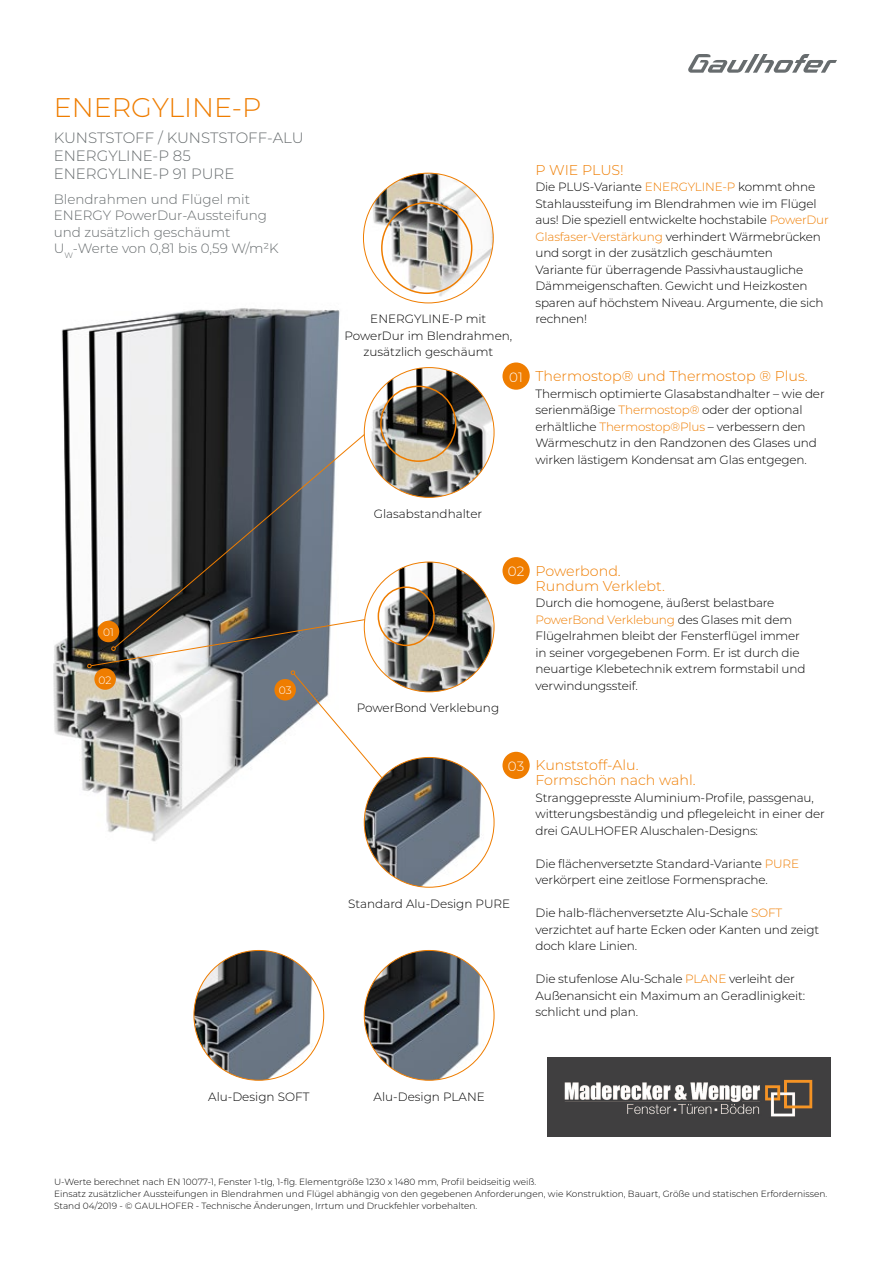
<style>
.page{position:relative;width:893px;height:1263px;background:#fff}
.page>*{position:absolute;margin:0;border:0;box-sizing:border-box;transform-origin:0 0}
.t1{font:300 27px "Montserrat";color:#ef7d00}
.t2{font:300 15px/18px "Montserrat";color:#676c6e}
.t3{font:300 14.25px/15px "Montserrat";color:#ef7d00}
.t4{font:300 13.5px/16.5px "Montserrat";color:#676c6e}
.t5{font:300 13.5px "Montserrat";color:#fff}
.t6{font:300 12px/16.5px "Montserrat";letter-spacing:-.015em;color:#000}
.t7{font:300 10.65px "Montserrat";color:#fff}
.t8{font:300 9px/12px "Montserrat";color:#000}
.s1{color:#ef7d00}
</style>
<div class="page">
<img style="left:53px;top:308px;width:287px;height:534px">
<div style="left:502px;top:557px;width:28px;height:27px;background:#ef7d00;border-radius:50%"></div>
<div style="left:502px;top:362px;width:28px;height:28px;background:#ef7d00;border-radius:50%"></div>
<div style="left:502px;top:752px;width:28px;height:27px;background:#ef7d00;border-radius:50%"></div>
<img style="left:363px;top:173px;width:130px;height:124px">
<div style="left:381px;top:202px;width:91px;height:92px;border:2px solid #ef7d00;border-radius:50%"></div>
<svg style="left:114px;top:431px;width:254px;height:185px"></svg>
<svg style="left:86px;top:616px;width:299px;height:165px"></svg>
<div style="left:274px;top:679px;width:22px;height:21px;background:#ef7d00;border-radius:50%"></div>
<img style="left:364px;top:562px;width:130px;height:130px;border-radius:65px">
<div style="left:378px;top:586px;width:57px;height:60px;border:2px solid #ef7d00;border-radius:50%"></div>
<img style="left:364px;top:757px;width:130px;height:130px;border-radius:64px">
<img style="left:364px;top:368px;width:130px;height:129px;border-radius:65px">
<div style="left:380px;top:386px;width:76px;height:76px;border:2px solid #ef7d00;border-radius:50%"></div>
<svg style="left:688px;top:54px;width:149px;height:19px"></svg>
<img style="left:364px;top:950px;width:129px;height:130px">
<img style="left:194px;top:950px;width:130px;height:130px;border-radius:65px">
<img style="left:547px;top:1057px;width:283px;height:79px">
<h1 class="t1" style="left:54px;top:89px;width:209px">ENERGYLINE-P</h1>
<p class="t2" style="left:54px;top:128px;width:252px">KUNSTSTOFF / KUNSTSTOFF-ALU<br>ENERGYLINE-P 85<br>ENERGYLINE-P 91 PURE</p>
<p class="t4" style="left:54px;top:190px;width:226px">Blendrahmen und Flügel mit<br>ENERGY PowerDur-Aussteifung und zusätzlich geschäumt<br>U<sub>W</sub>-Werte von 0,81 bis 0,59 W/m²K</p>
<p class="t7" style="left:103px;top:625px;width:12px">01</p>
<p class="t7" style="left:99px;top:672px;width:15px">02</p>
<p class="t7" style="left:279px;top:683px;width:14px">03</p>
<p class="t6" style="left:344px;top:310px;width:169px;text-align:center">ENERGYLINE-P mit<br>PowerDur im Blendrahmen, zusätzlich geschäumt</p>
<p class="t5" style="left:509px;top:368px;width:15px">01</p>
<p class="t3" style="left:535px;top:162px;width:90px">P WIE PLUS!</p>
<p class="t6" style="left:535px;top:178px;width:295px">Die PLUS-Variante <span class="s1">ENERGYLINE-P</span> kommt ohne Stahlaussteifung im Blendrahmen wie im Flügel aus! Die speziell entwickelte hochstabile <span class="s1">PowerDur Glasfaser-Verstärkung</span> verhindert Wärmebrücken und sorgt in der zusätzlich geschäumten<br>Variante für überragende Passivhaustaugliche Dämmeigenschaften. Gewicht und Heizkosten sparen auf höchstem Niveau. Argumente, die sich rechnen!</p>
<p class="t3" style="left:535px;top:368px;width:274px">Thermostop® und Thermostop ® Plus.</p>
<p class="t6" style="left:535px;top:385px;width:291px">Thermisch optimierte Glasabstandhalter – wie der serienmäßige <span class="s1">Thermostop®</span> oder der optional erhältliche <span class="s1">Thermostop®Plus</span> – verbessern den Wärmeschutz in den Randzonen des Glases und wirken lästigem Kondensat am Glas entgegen.</p>
<p class="t6" style="left:374px;top:505px;width:110px">Glasabstandhalter</p>
<p class="t5" style="left:508px;top:562px;width:18px">02</p>
<p class="t6" style="left:357px;top:699px;width:144px">PowerBond Verklebung</p>
<p class="t3" style="left:536px;top:563px;width:131px">Powerbond.<br>Rundum Verklebt.</p>
<p class="t6" style="left:536px;top:594px;width:271px">Durch die homogene, äußerst belastbare <span class="s1">PowerBond Verklebung</span> des Glases mit dem Flügelrahmen bleibt der Fensterflügel immer in seiner vorgegebenen Form. Er ist durch die neuartige Klebetechnik extrem formstabil und verwindungssteif.</p>
<p class="t5" style="left:508px;top:757px;width:18px">03</p>
<p class="t6" style="left:348px;top:895px;width:164px">Standard Alu-Design PURE</p>
<p class="t3" style="left:536px;top:757px;width:161px">Kunststoff-Alu.<br>Formschön nach wahl.</p>
<p class="t6" style="left:536px;top:789px;width:291px">Stranggepresste Aluminium-Profile, passgenau, witterungsbeständig und pflegeleicht in einer der drei GAULHOFER Aluschalen-Designs:</p>
<p class="t6" style="left:536px;top:855px;width:265px">Die flächenversetzte Standard-Variante <span class="s1">PURE </span>verkörpert eine zeitlose Formensprache.</p>
<p class="t6" style="left:536px;top:904px;width:285px">Die halb-flächenversetzte Alu-Schale <span class="s1">SOFT </span>verzichtet auf harte Ecken oder Kanten und zeigt doch klare Linien.</p>
<p class="t6" style="left:536px;top:970px;width:271px">Die stufenlose Alu-Schale <span class="s1">PLANE</span> verleiht der<br>Außenansicht ein Maximum an Geradlinigkeit: schlicht und plan.</p>
<p class="t6" style="left:208px;top:1088px;width:103px">Alu-Design SOFT</p>
<p class="t6" style="left:374px;top:1088px;width:113px">Alu-Design PLANE</p>
<p class="t8" style="left:54px;top:1175px;width:775px">U-Werte berechnet nach EN 10077-1, Fenster 1-tlg, 1-flg. Elementgröße 1230 x 1480 mm, Profil beidseitig weiß.<br>Einsatz zusätzlicher Aussteifungen in Blendrahmen und Flügel abhängig von den gegebenen Anforderungen, wie Konstruktion, Bauart, Größe und statischen Erfordernissen.<br>Stand 04/2019 - © GAULHOFER - Technische Änderungen, Irrtum und Druckfehler vorbehalten.</p>
</div>
